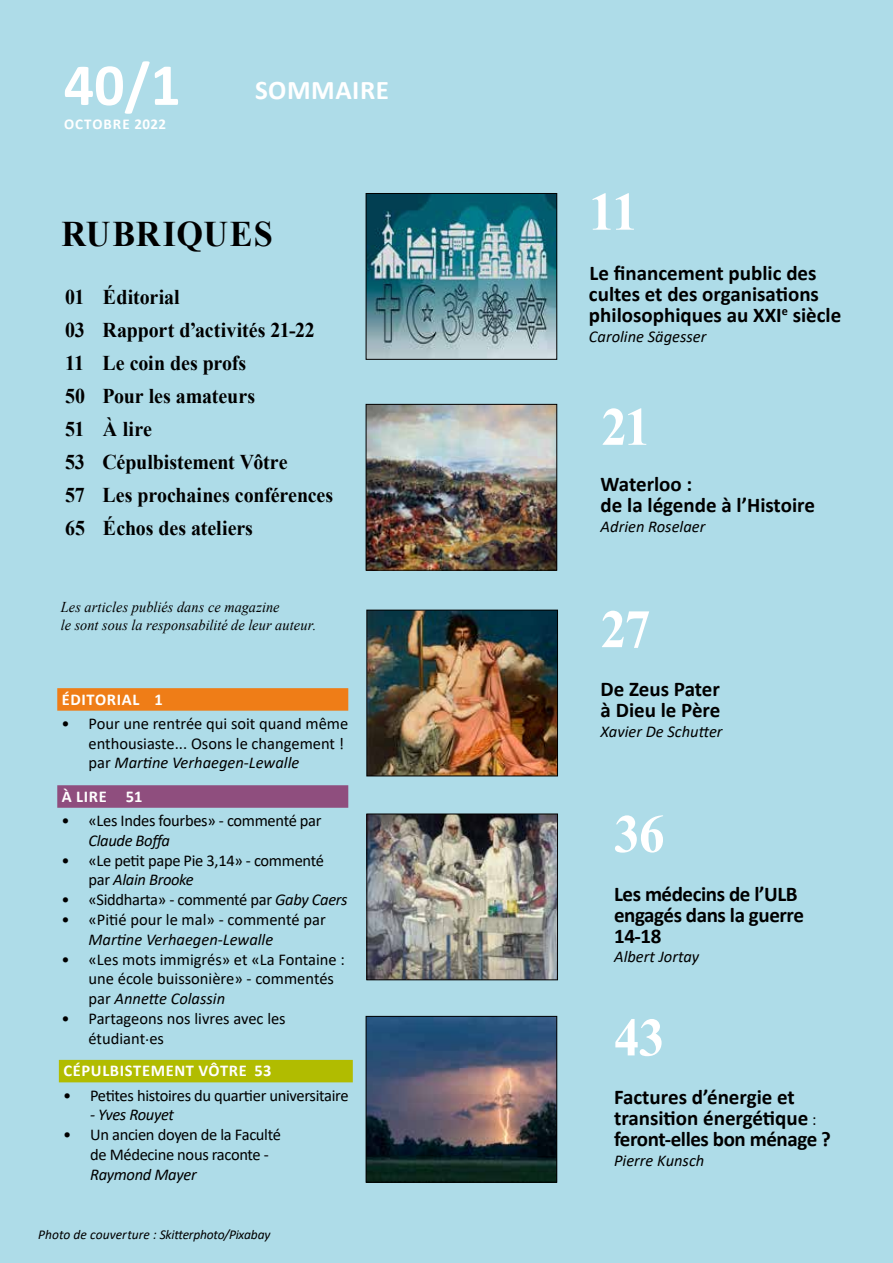
<style>
.page{position:relative;width:893px;height:1263px;background:#aedce8}
.page>*{position:absolute;margin:0;border:0;box-sizing:border-box;transform-origin:0 0}
.t1{font:700 60px "Calibri";color:#fff}
.t2{font:700 54px "Times New Roman";letter-spacing:-.03em;color:#fff;scale:.95 1}
.t3{font:700 36px "Times New Roman";letter-spacing:.025em;color:#000;scale:.95 1}
.t4{font:700 27px "Calibri";letter-spacing:.02em;color:#fff}
.t5{font:700 21px/21px "Calibri";color:#000}
.t6{font:700 21px/33px "Times New Roman";letter-spacing:-.005em;color:#000;scale:.95 1}
.t7{font:700 21px/21px "Calibri";letter-spacing:-.02em;color:#000}
.t8{font:16.5px/19.8px "Calibri";letter-spacing:-.01em;color:#000}
.t9{font:italic 16.5px "Calibri";color:#000}
.t10{font:700 16.5px "Calibri";letter-spacing:.04em;color:#fff}
.t11{font:italic 16.5px "Calibri";letter-spacing:-.02em;color:#000}
.t12{font:italic 15px/18px "Times New Roman";letter-spacing:.005em;color:#000;scale:.95 1}
.t13{font:700 15px "Calibri";letter-spacing:.07em;color:#fff}
.t14{font:italic 13.5px "Calibri";letter-spacing:-.01em;color:#000}
.s1{font-style:italic}
.s2{font-weight:400;font-size:16.5px}
</style>
<div class="page">
<img style="left:368px;top:195px;width:187px;height:163px">
<div style="left:366px;top:193px;width:191px;height:167px;border:1px solid #000"></div>
<img style="left:368px;top:406px;width:187px;height:163px">
<div style="left:366px;top:404px;width:191px;height:167px;border:1px solid #000"></div>
<img style="left:368px;top:612px;width:188px;height:162px">
<div style="left:366px;top:610px;width:192px;height:166px;border:1px solid #000"></div>
<img style="left:368px;top:816px;width:188px;height:162px">
<div style="left:366px;top:814px;width:192px;height:166px;border:1px solid #000"></div>
<img style="left:368px;top:1018px;width:187px;height:162px">
<div style="left:366px;top:1016px;width:191px;height:166px;border:1px solid #000"></div>
<div style="left:57px;top:785px;width:291px;height:23px;background:#8f4e7e"></div>
<div style="left:59px;top:1060px;width:294px;height:22px;background:#b1bc00"></div>
<div style="left:57px;top:688px;width:291px;height:23px;background:#ef7d17"></div>
<h1 class="t1" style="left:64px;top:43px;width:119px">40/1</h1>
<p class="t13" style="left:64px;top:113px;width:104px">OCTOBRE 2022</p>
<h3 class="t4" style="left:255px;top:70px;width:135px">SOMMAIRE</h3>
<h3 class="t3" style="left:61px;top:208px;width:224px">RUBRIQUES</h3>
<p class="t6" style="left:103px;top:280px;width:244px">Éditorial<br>Rapport d’activités 21-22<br>Le coin des profs<br>Pour les amateurs<br>À lire<br>Cépulbistement Vôtre<br>Les prochaines conférences<br>Échos des ateliers</p>
<p class="t6" style="left:65px;top:280px;width:23px;text-align:justify">01<br>03<br>11<br>50<br>51<br>53<br>57<br>65</p>
<p class="t12" style="left:61px;top:598px;width:270px">Les articles publiés dans ce magazine<br>le sont sous la responsabilité de leur auteur.</p>
<p class="t10" style="left:62px;top:688px;width:103px">ÉDITORIAL 1</p>
<p class="t8" style="left:89px;top:713px;width:261px;text-indent:-27px">• Pour une rentrée qui soit quand même enthousiaste... Osons le changement ! par <span class="s1">Martine Verhaegen-Lewalle</span></p>
<p class="t10" style="left:62px;top:785px;width:82px">À LIRE 51</p>
<p class="t8" style="left:62px;top:810px;width:262px">• «Les Indes fourbes» - commenté par</p>
<p class="t11" style="left:89px;top:829px;width:83px">Claude Boffa</p>
<p class="t8" style="left:89px;top:850px;width:237px;text-indent:-27px">• «Le petit pape Pie 3,14» - commenté par <span class="s1">Alain Brooke</span></p>
<p class="t8" style="left:62px;top:889px;width:288px">• «Siddharta» - commenté par <span class="s1">Gaby Caers</span></p>
<p class="t8" style="left:62px;top:909px;width:266px">• «Pitié pour le mal» - commenté par</p>
<p class="t9" style="left:89px;top:928px;width:186px">Martine Verhaegen-Lewalle</p>
<p class="t8" style="left:89px;top:949px;width:258px;text-indent:-27px">• «Les mots immigrés» et «La Fontaine : une école buissonière» - commentés par <span class="s1">Annette Colassin</span></p>
<p class="t8" style="left:89px;top:1008px;width:199px;text-indent:-27px">• Partageons nos livres avec les étudiant.es</p>
<p class="t10" style="left:63px;top:1059px;width:209px">CÉPULBISTEMENT VÔTRE 53</p>
<p class="t8" style="left:63px;top:1085px;width:287px">• Petites histoires du quartier universitaire</p>
<p class="t11" style="left:90px;top:1103px;width:85px">- Yves Rouyet</p>
<p class="t8" style="left:90px;top:1124px;width:192px;text-indent:-27px">• Un ancien doyen de la Faculté de Médecine nous raconte -</p>
<p class="t11" style="left:90px;top:1163px;width:108px">Raymond Mayer</p>
<p class="t14" style="left:38px;top:1225px;width:234px">Photo de couverture : Skitterphoto/Pixabay</p>
<h2 class="t2" style="left:589px;top:173px;width:53px">11</h2>
<p class="t5" style="left:589px;top:262px;width:254px">Le financement public des cultes et des organisations philosophiques au XXI<sup>e</sup> siècle</p>
<p class="t9" style="left:589px;top:325px;width:119px">Caroline Sägesser</p>
<h2 class="t2" style="left:601px;top:388px;width:53px">21</h2>
<p class="t5" style="left:601px;top:473px;width:216px">Waterloo :<br>de la légende à l’Histoire</p>
<p class="t9" style="left:601px;top:515px;width:106px">Adrien Roselaer</p>
<h2 class="t2" style="left:601px;top:590px;width:54px">27</h2>
<p class="t5" style="left:601px;top:678px;width:121px">De Zeus Pater à Dieu le Père</p>
<p class="t9" style="left:601px;top:720px;width:123px">Xavier De Schutter</p>
<h2 class="t2" style="left:614px;top:795px;width:55px">36</h2>
<p class="t7" style="left:614px;top:883px;width:191px">Les médecins de l’ULB engagés dans la guerre<br>14-18</p>
<p class="t9" style="left:614px;top:945px;width:87px">Albert Jortay</p>
<h2 class="t2" style="left:614px;top:998px;width:55px">43</h2>
<p class="t5" style="left:614px;top:1086px;width:218px">Factures d’énergie et transition énergétique <span class="s2">: </span>feront-elles bon ménage ?</p>
<p class="t9" style="left:614px;top:1149px;width:92px">Pierre Kunsch</p>
</div>
